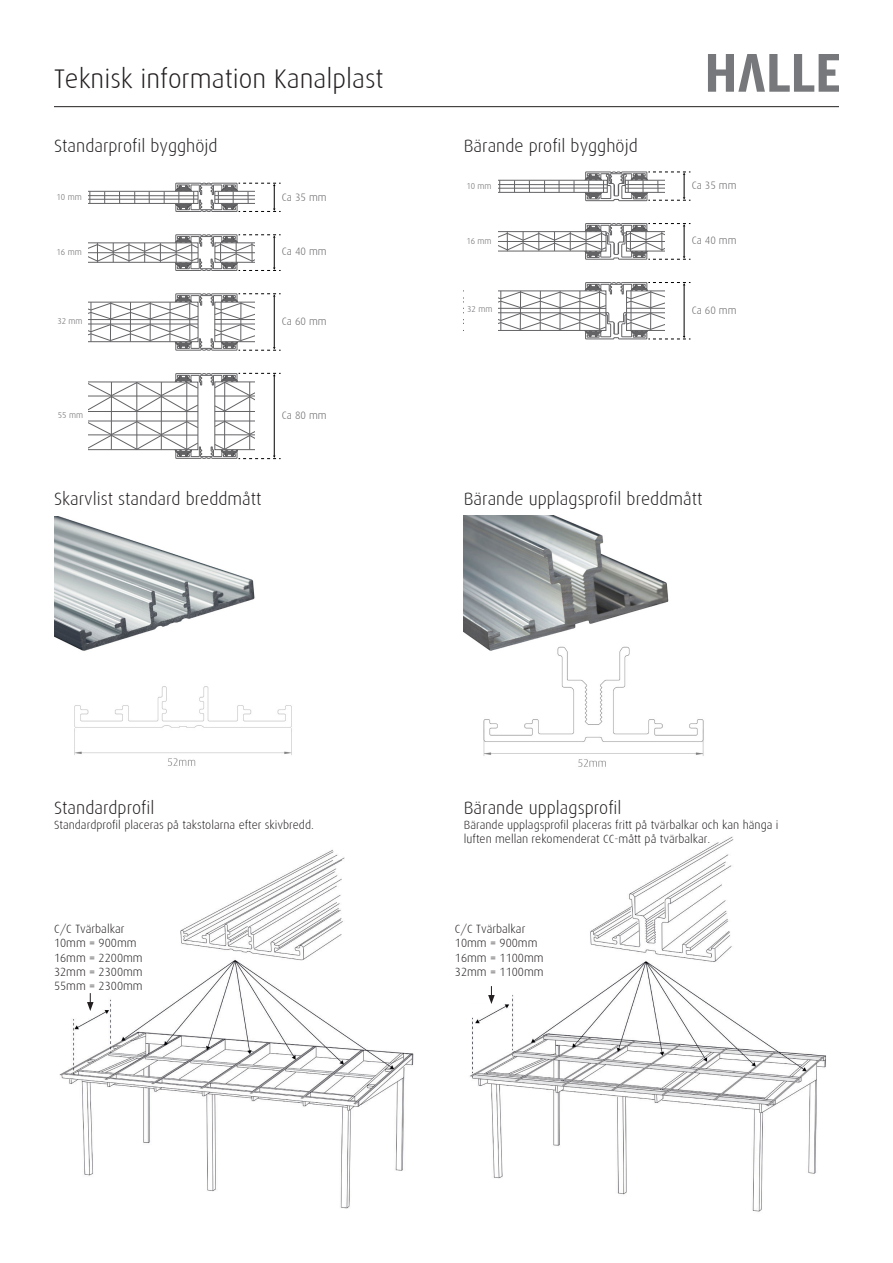
<style>
.page{position:relative;width:893px;height:1263px;background:#fff}
.page>*{position:absolute;margin:0;border:0;box-sizing:border-box;transform-origin:0 0}
.t1{font:300 27px "Dax";color:#231f20}
.t2{font:300 18px "Dax";color:#231f20}
.t3{font:300 12px/14.4px "Dax";color:#231f20}
.t4{font:300 10.8px "Dax";color:#636366}
.t5{font:300 8.7px "Dax";color:#636366}
</style>
<div class="page">
<hr style="left:54px;top:106px;width:785px;height:1px;background:#231f20">
<svg style="left:708px;top:54px;width:131px;height:38px"></svg>
<svg style="left:88px;top:191px;width:86px;height:13px"></svg>
<hr style="left:86px;top:195px;width:112px;height:1px;background:#636366">
<hr style="left:86px;top:199px;width:112px;height:1px;background:#636366">
<svg style="left:174px;top:183px;width:107px;height:29px"></svg>
<svg style="left:88px;top:373px;width:193px;height:86px"></svg>
<svg style="left:88px;top:293px;width:193px;height:58px"></svg>
<svg style="left:88px;top:235px;width:193px;height:36px"></svg>
<img style="left:464px;top:515px;width:240px;height:252px">
<img style="left:54px;top:517px;width:238px;height:249px">
<svg style="left:498px;top:180px;width:86px;height:12px"></svg>
<hr style="left:495px;top:184px;width:112px;height:1px;background:#636366">
<hr style="left:496px;top:188px;width:111px;height:1px;background:#636366">
<svg style="left:584px;top:172px;width:106px;height:29px"></svg>
<svg style="left:498px;top:223px;width:193px;height:37px"></svg>
<svg style="left:498px;top:282px;width:193px;height:58px"></svg>
<img style="left:470px;top:836px;width:356px;height:376px">
<img style="left:59px;top:849px;width:355px;height:360px">
<svg style="left:59px;top:891px;width:87px;height:120px"></svg>
<svg style="left:470px;top:888px;width:82px;height:116px"></svg>
<p class="t1" style="left:54px;top:63px;width:331px">Teknisk information Kanalplast</p>
<p class="t2" style="left:54px;top:136px;width:165px">Standarprofil bygghöjd</p>
<p class="t5" style="left:57px;top:192px;width:27px">10 mm</p>
<p class="t4" style="left:282px;top:191px;width:46px">Ca 35 mm</p>
<p class="t5" style="left:57px;top:247px;width:27px">16 mm</p>
<p class="t5" style="left:57px;top:316px;width:27px">32 mm</p>
<p class="t4" style="left:282px;top:246px;width:46px">Ca 40 mm</p>
<p class="t4" style="left:282px;top:315px;width:46px">Ca 60 mm</p>
<p class="t5" style="left:58px;top:410px;width:27px">55 mm</p>
<p class="t4" style="left:282px;top:409px;width:46px">Ca 80 mm</p>
<p class="t2" style="left:464px;top:136px;width:175px">Bärande profil bygghöjd</p>
<p class="t5" style="left:466px;top:181px;width:27px">10 mm</p>
<p class="t4" style="left:692px;top:180px;width:46px">Ca 35 mm</p>
<p class="t5" style="left:466px;top:236px;width:27px">16 mm</p>
<p class="t4" style="left:692px;top:234px;width:46px">Ca 40 mm</p>
<p class="t5" style="left:467px;top:305px;width:27px">32 mm</p>
<p class="t4" style="left:692px;top:304px;width:46px">Ca 60 mm</p>
<p class="t2" style="left:54px;top:489px;width:209px">Skarvlist standard breddmått</p>
<p class="t2" style="left:464px;top:489px;width:240px">Bärande upplagsprofil breddmått</p>
<p class="t2" style="left:54px;top:798px;width:102px">Standardprofil</p>
<p class="t3" style="left:54px;top:817px;width:261px">Standardprofil placeras på takstolarna efter skivbredd.</p>
<p class="t3" style="left:54px;top:922px;width:72px">C/C Tvärbalkar</p>
<p class="t3" style="left:54px;top:936px;width:84px">10mm = 900mm</p>
<p class="t3" style="left:54px;top:950px;width:90px">16mm = 2200mm</p>
<p class="t3" style="left:54px;top:965px;width:90px">32mm = 2300mm</p>
<p class="t3" style="left:54px;top:979px;width:90px">55mm = 2300mm</p>
<p class="t2" style="left:464px;top:798px;width:159px">Bärande upplagsprofil</p>
<p class="t3" style="left:464px;top:817px;width:316px">Bärande upplagsprofil placeras fritt på tvärbalkar och kan hänga i luften mellan rekomenderat CC-mått på tvärbalkar.</p>
<p class="t3" style="left:455px;top:922px;width:72px">C/C Tvärbalkar</p>
<p class="t3" style="left:455px;top:936px;width:84px">10mm = 900mm</p>
<p class="t3" style="left:455px;top:950px;width:90px">16mm = 1100mm</p>
<p class="t3" style="left:455px;top:965px;width:90px">32mm = 1100mm</p>
</div>
